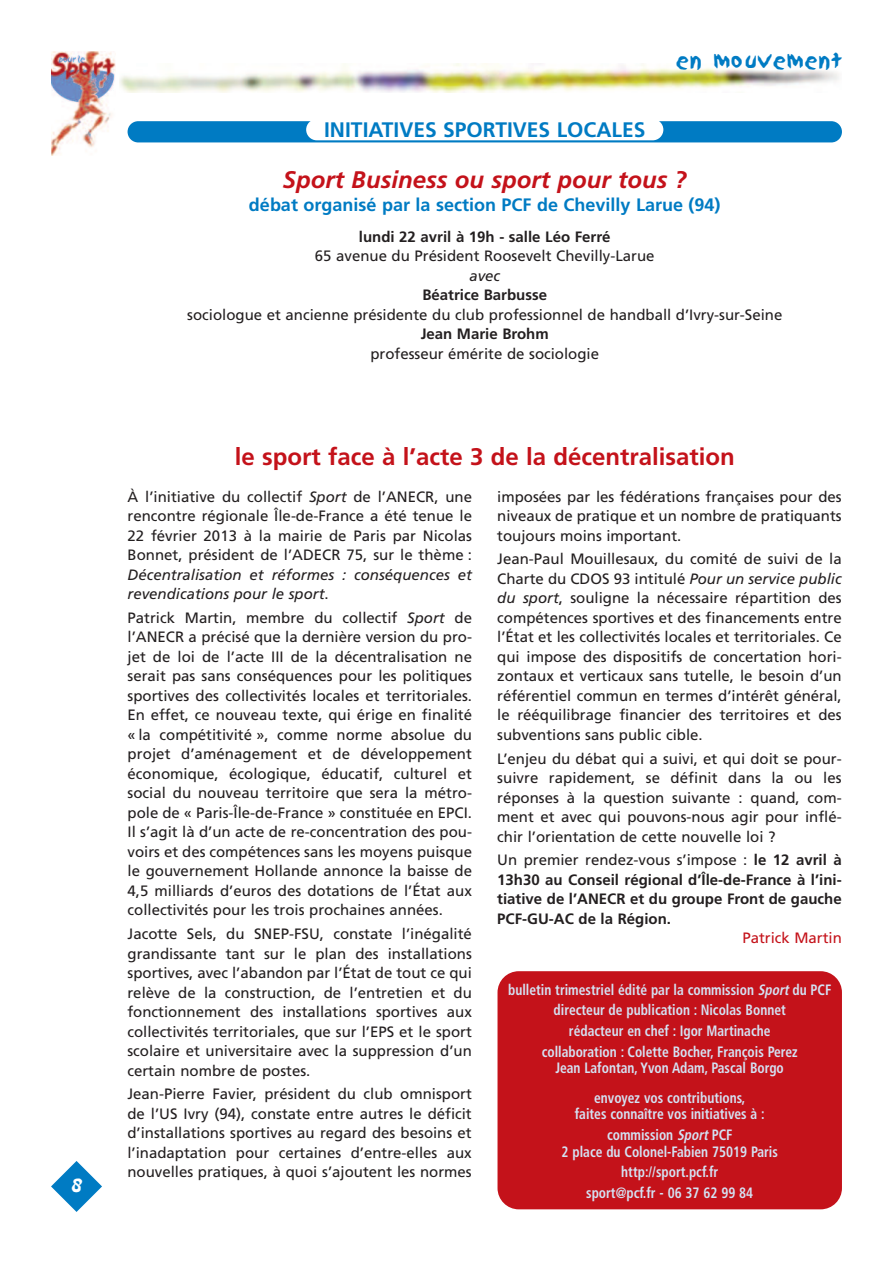
<style>
.page{position:relative;width:893px;height:1263px;background:#fff}
.page>*{position:absolute;margin:0;border:0;box-sizing:border-box;transform-origin:0 0}
.t1{font:700 24px "Frutiger";color:#c4121a}
.t2{font:italic 700 24px "Frutiger";color:#c4121a}
.t3{font:700 21px "Frutiger";color:#007bc3}
.t4{font:21px "Sand";color:#007bc3}
.t5{font:700 18px "Frutiger";color:#007bc3}
.t6{font:18px "Sand";color:#fff}
.t7{font:15px/19.5px "Frutiger";color:#231f20;text-align:justify}
.t8{font:700 condensed 15px/20.7px "Frutiger";color:#d4e2f3;text-align:center;scale:.9 1}
.t9{font:700 15px/19.5px "Frutiger";color:#231f20;text-align:justify}
.t10{font:italic 15px/19.5px "Frutiger";color:#231f20}
.t11{font:15px "Frutiger";color:#c4121a}
.s1{font-style:italic}
.s2{font-style:normal}
.s3{font-weight:400}
</style>
<div class="page">
<img style="left:51px;top:51px;width:64px;height:104px">
<svg style="left:51px;top:1161px;width:51px;height:51px"></svg>
<img style="left:119px;top:64px;width:720px;height:28px">
<div style="left:497px;top:971px;width:345px;height:238px;background:#c4121a;border-radius:21px"></div>
<div style="left:128px;top:121px;width:714px;height:21px;background:#007bc3;border-radius:11px"></div>
<div style="left:306px;top:119px;width:357px;height:21px;background:#fff;border-radius:11px"></div>
<p class="t6" style="left:71px;top:1174px;width:14px">8</p>
<h2 class="t4" style="left:675px;top:47px;width:169px">EN MOUVEMENT</h2>
<h2 class="t3" style="left:324px;top:122px;width:323px">INITIATIVES SPORTIVES LOCALES</h2>
<h1 class="t2" style="left:283px;top:170px;width:405px">Sport Business ou sport pour tous ?</h1>
<p class="t5" style="left:249px;top:198px;width:473px">débat organisé par la section PCF de Chevilly Larue (94)</p>
<p class="t9" style="left:359px;top:228px;width:253px">lundi 22 avril à 19h - salle Léo Ferré</p>
<p class="t7" style="left:315px;top:248px;width:341px">65 avenue du Président Roosevelt Chevilly-Larue</p>
<p class="t10" style="left:469px;top:267px;width:32px">avec</p>
<p class="t9" style="left:422px;top:287px;width:126px">Béatrice Barbusse</p>
<p class="t7" style="left:187px;top:306px;width:597px">sociologue et ancienne présidente du club professionnel de handball d’Ivry-sur-Seine</p>
<p class="t9" style="left:421px;top:326px;width:130px">Jean Marie Brohm</p>
<p class="t7" style="left:370px;top:345px;width:230px">professeur émérite de sociologie</p>
<h1 class="t1" style="left:235px;top:447px;width:502px">le sport face à l’acte 3 de la décentralisation</h1>
<p class="t7" style="left:128px;top:488px;width:346px">À l’initiative du collectif <span class="s1">Sport</span> de l’ANECR, une rencontre régionale Île-de-France a été tenue le 22 février 2013 à la mairie de Paris par Nicolas Bonnet, président de l’ADECR 75, sur le thème :</p>
<p class="t10" style="left:128px;top:566px;width:346px">Décentralisation et réformes : conséquences et revendications pour le sport<span class="s2">.</span></p>
<p class="t7" style="left:128px;top:609px;width:346px">Patrick Martin, membre du collectif <span class="s1">Sport</span> de l’ANECR a précisé que la dernière version du pro&shy;jet de loi de l’acte III de la décentralisation ne serait pas sans conséquences pour les politiques sportives des collectivités locales et territoriales.<br>En effet, ce nouveau texte, qui érige en finalité « la compétitivité », comme norme absolue du projet d’aménagement et de développement économique, écologique, éducatif, culturel et social du nouveau territoire que sera la métro&shy;pole de « Paris-Île-de-France » constituée en EPCI.<br>Il s’agit là d’un acte de re-concentration des pou&shy;voirs et des compétences sans les moyens puisque le gouvernement Hollande annonce la baisse de 4,5 milliards d’euros des dotations de l’État aux collectivités pour les trois prochaines années.</p>
<p class="t7" style="left:127px;top:925px;width:346px">Jacotte Sels, du SNEP-FSU, constate l’inégalité grandissante tant sur le plan des installations sportives, avec l’abandon par l’État de tout ce qui relève de la construction, de l’entretien et du fonctionnement des installations sportives aux collectivités territoriales, que sur l’EPS et le sport scolaire et universitaire avec la suppression d’un certain nombre de postes.</p>
<p class="t7" style="left:127px;top:1085px;width:346px">Jean-Pierre Favier, président du club omnisport de l’US Ivry (94), constate entre autres le déficit d’installations sportives au regard des besoins et l’inadaptation pour certaines d’entre-elles aux nouvelles pratiques, à quoi s’ajoutent les normes</p>
<p class="t7" style="left:497px;top:488px;width:346px">imposées par les fédérations françaises pour des niveaux de pratique et un nombre de pratiquants toujours moins important.</p>
<p class="t7" style="left:497px;top:550px;width:346px">Jean-Paul Mouillesaux, du comité de suivi de la Charte du CDOS 93 intitulé <span class="s1">Pour un service public du sport</span>, souligne la nécessaire répartition des compétences sportives et des financements entre l’État et les collectivités locales et territoriales. Ce qui impose des dispositifs de concertation hori&shy;zontaux et verticaux sans tutelle, le besoin d’un référentiel commun en termes d’intérêt général, le rééquilibrage financier des territoires et des subventions sans public cible.</p>
<p class="t7" style="left:497px;top:750px;width:346px">L’enjeu du débat qui a suivi, et qui doit se pour&shy;suivre rapidement, se définit dans la ou les réponses à la question suivante : quand, com&shy;ment et avec qui pouvons-nous agir pour inflé&shy;chir l’orientation de cette nouvelle loi ?</p>
<p class="t9" style="left:497px;top:851px;width:346px"><span class="s3">Un premier rendez-vous s’impose :</span> le 12 avril à 13h30 au Conseil régional d’Île-de-France à l’ini&shy;tiative de l’ANECR et du groupe Front de gauche PCF-GU-AC de la Région.</p>
<p class="t11" style="left:742px;top:932px;width:101px">Patrick Martin</p>
<p class="t8" style="left:508px;top:980px;width:361px">bulletin trimestriel édité par la commission <span class="s1">Sport</span>du PCF directeur de publication : Nicolas Bonnet<br>rédacteur en chef : Igor Martinache<br>collaboration : Colette Bocher, François Perez</p>
<p class="t8" style="left:556px;top:1055px;width:255px;line-height:29.2px">Jean Lafontan, Yvon Adam, Pascal Borgo envoyez vos contributions,</p>
<p class="t8" style="left:575px;top:1105px;width:213px">faites connaître vos initiatives à : commission <span class="s1">Sport</span>PCF</p>
<p class="t8" style="left:562px;top:1142px;width:242px">2 place du Colonel-Fabien 75019 Paris http://sport.pcf.fr<br>sport@pcf.fr - 06 37 62 99 84</p>
</div>
